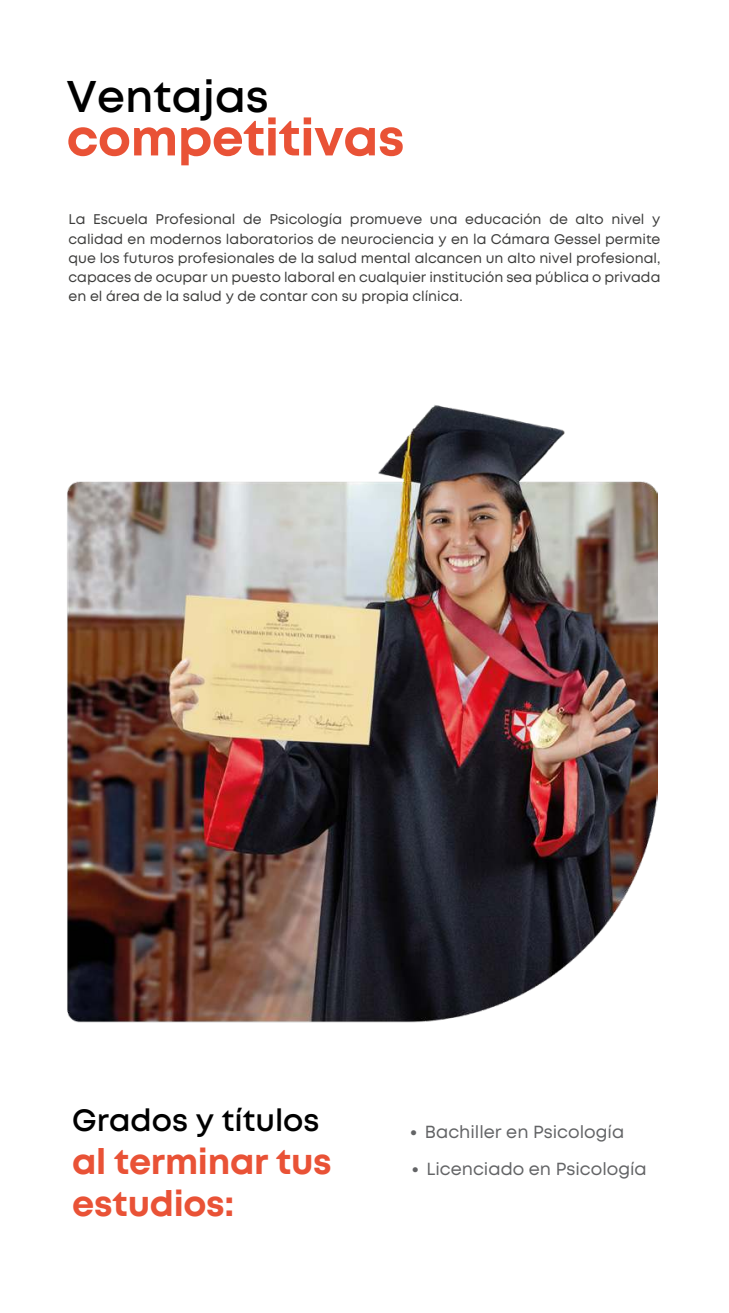
<style>
.page{position:relative;width:729px;height:1313px;background:#fff}
.page>*{position:absolute;margin:0;border:0;box-sizing:border-box;transform-origin:0 0}
.t1{font:700 50.75px "Mont";letter-spacing:-.01em;color:#e95236}
.t2{font:600 44.27px "Mont";color:#000}
.t3{font:700 35.35px/42.4px "Mont";letter-spacing:-.01em;color:#e95236}
.t4{font:600 30.8px "Mont";color:#000}
.t5{font:17.5px "Mont";color:#636466}
.t6{font:14px/19.2px "Mont";color:#3c3c3b;text-align:justify}
.s1{font-family:"Mont Heavy DEMO"}
</style>
<div class="page">
<img style="left:67px;top:405px;width:590px;height:618px">
<h2 class="t2" style="left:67px;top:71px;width:204px">Ventajas</h2>
<h1 class="t1" style="left:67px;top:105px;width:339px">competitivas</h1>
<p class="t6" style="left:69px;top:210px;width:593px">La Escuela Profesional de PsicologÌa promueve una educaciÛn de alto nivel y calidad en modernos laboratorios de neurociencia y en la Cámara Gessel permite que los futuros profesionales de la salud mental alcancen un alto nivel profesional, capaces de ocupar un puesto laboral en cualquier institución sea pública o privada en el ·rea de la salud y de contar con su propia clÌnica.</p>
<h3 class="t4" style="left:72px;top:1102px;width:249px">Grados y tÌtulos</h3>
<h3 class="t3" style="left:72px;top:1140px;width:261px">al terminar tus estudios:</h3>
<p class="t5" style="left:410px;top:1121px;width:216px"><span class="s1">•</span> Bachiller en PsicologÌa</p>
<p class="t5" style="left:412px;top:1158px;width:236px"><span class="s1">•</span> Licenciado en PsicologÌa</p>
</div>
